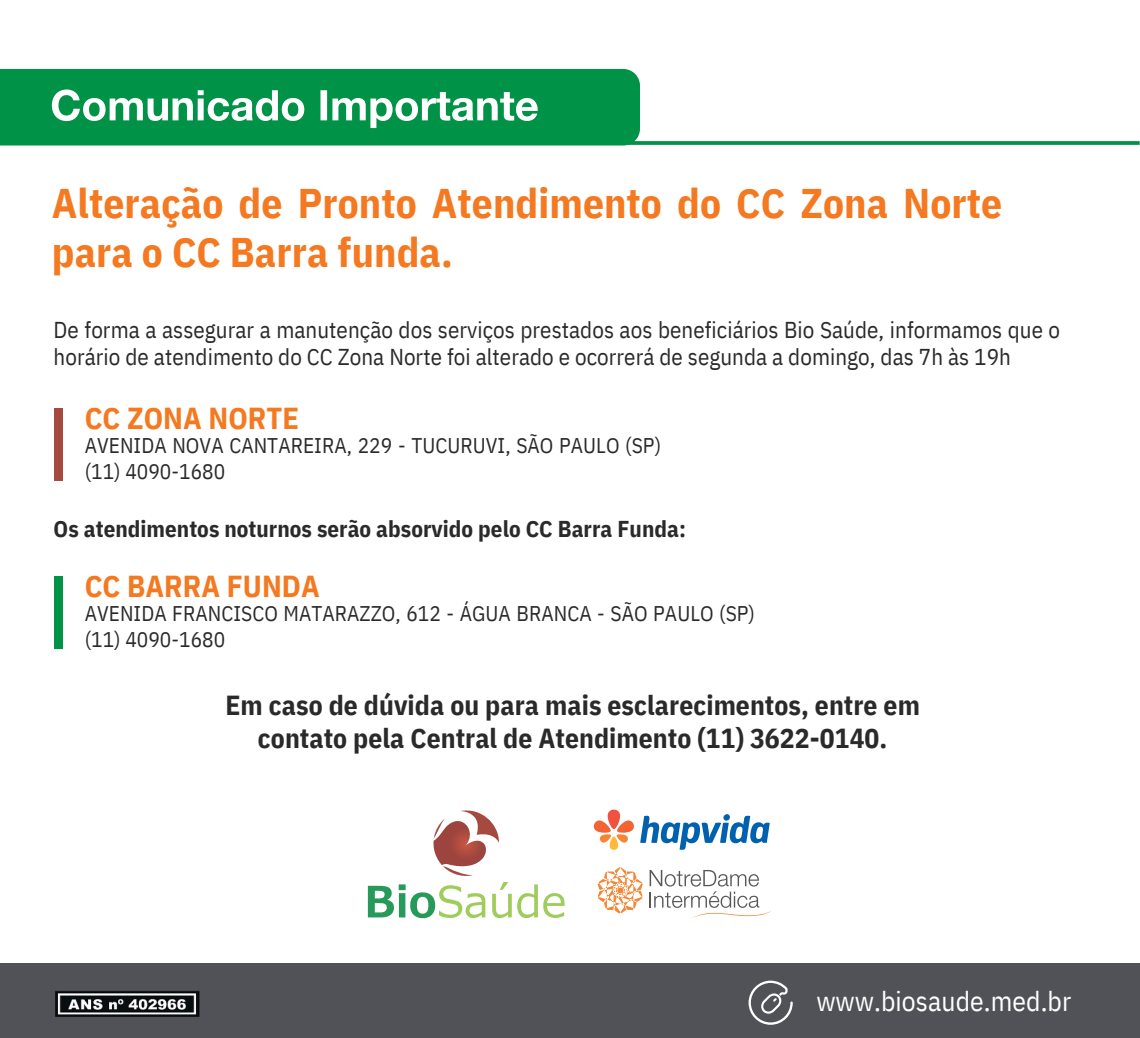
<style>
.page{position:relative;width:1140px;height:1038px;background:#fff}
.page>*{position:absolute;margin:0;border:0;box-sizing:border-box;transform-origin:0 0}
.t1{font:700 41.38px/48.8px "IBM Plex Sans Cond";letter-spacing:.005em;color:#f47920}
.t2{font:700 30.25px "IBM Plex Sans Cond";letter-spacing:.005em;color:#f47920}
.t3{font:700 27.5px/32.8px "IBM Plex Sans Cond";letter-spacing:.005em;color:#292a29;text-align:center}
.t4{font:27.5px "IBM Plex Sans Cond";letter-spacing:.005em;color:#fff}
.t5{font:22.88px/27.2px "IBM Plex Sans Cond";letter-spacing:.005em;color:#292a29}
.t6{font:700 22.88px "IBM Plex Sans Cond";letter-spacing:.005em;color:#292a29}
.t7{font:21.25px/25.2px "IBM Plex Sans Cond";letter-spacing:.005em;color:#292a29}
</style>
<div class="page">
<div style="left:54px;top:409px;width:8px;height:72px;background:#a6493f"></div>
<div style="left:54px;top:577px;width:8px;height:72px;background:#009246"></div>
<svg style="left:543px;top:893px;width:21px;height:25px"></svg>
<svg style="left:368px;top:884px;width:117px;height:34px"></svg>
<svg style="left:492px;top:882px;width:45px;height:36px"></svg>
<svg style="left:433px;top:810px;width:66px;height:66px"></svg>
<div style="left:0;top:69px;width:639px;height:76px;background:#009246"></div>
<svg style="left:52px;top:90px;width:486px;height:38px"></svg>
<svg style="left:347px;top:141px;width:792px;height:4px;background:#09954c"></svg>
<svg style="left:640px;top:814px;width:129px;height:36px"></svg>
<svg style="left:593px;top:809px;width:41px;height:41px"></svg>
<svg style="left:649px;top:870px;width:122px;height:48px"></svg>
<svg style="left:597px;top:867px;width:45px;height:46px"></svg>
<div style="left:0;top:963px;width:1139px;height:75px;background:#515257"></div>
<svg style="left:748px;top:980px;width:44px;height:45px"></svg>
<img style="left:55px;top:990px;width:145px;height:26px">
<h1 class="t1" style="left:52px;top:178px;width:951px">Alteração de Pronto Atendimento do CC Zona Norte para o CC Barra funda.</h1>
<p class="t5" style="left:54px;top:316px;width:1007px">De forma a assegurar a manutenção dos serviços prestados aos beneficiários Bio Saúde, informamos que o horário de atendimento do CC Zona Norte foi alterado e ocorrerá de segunda a domingo, das 7h às 19h</p>
<h2 class="t2" style="left:85px;top:398px;width:216px">CC ZONA NORTE</h2>
<p class="t7" style="left:85px;top:433px;width:577px">AVENIDA NOVA CANTAREIRA, 229 - TUCURUVI, SÃO PAULO (SP) (11) 4090-1680</p>
<p class="t6" style="left:54px;top:513px;width:633px">Os atendimentos noturnos serão absorvido pelo CC Barra Funda:</p>
<h2 class="t2" style="left:85px;top:566px;width:236px">CC BARRA FUNDA</h2>
<p class="t7" style="left:85px;top:601px;width:671px">AVENIDA FRANCISCO MATARAZZO, 612 - ÁGUA BRANCA - SÃO PAULO (SP) (11) 4090-1680</p>
<p class="t3" style="left:225px;top:688px;width:695px">Em caso de dúvida ou para mais esclarecimentos, entre em contato pela Central de Atendimento (11) 3622-0140.</p>
<p class="t4" style="left:816px;top:982px;width:256px">www.biosaude.med.br</p>
</div>
